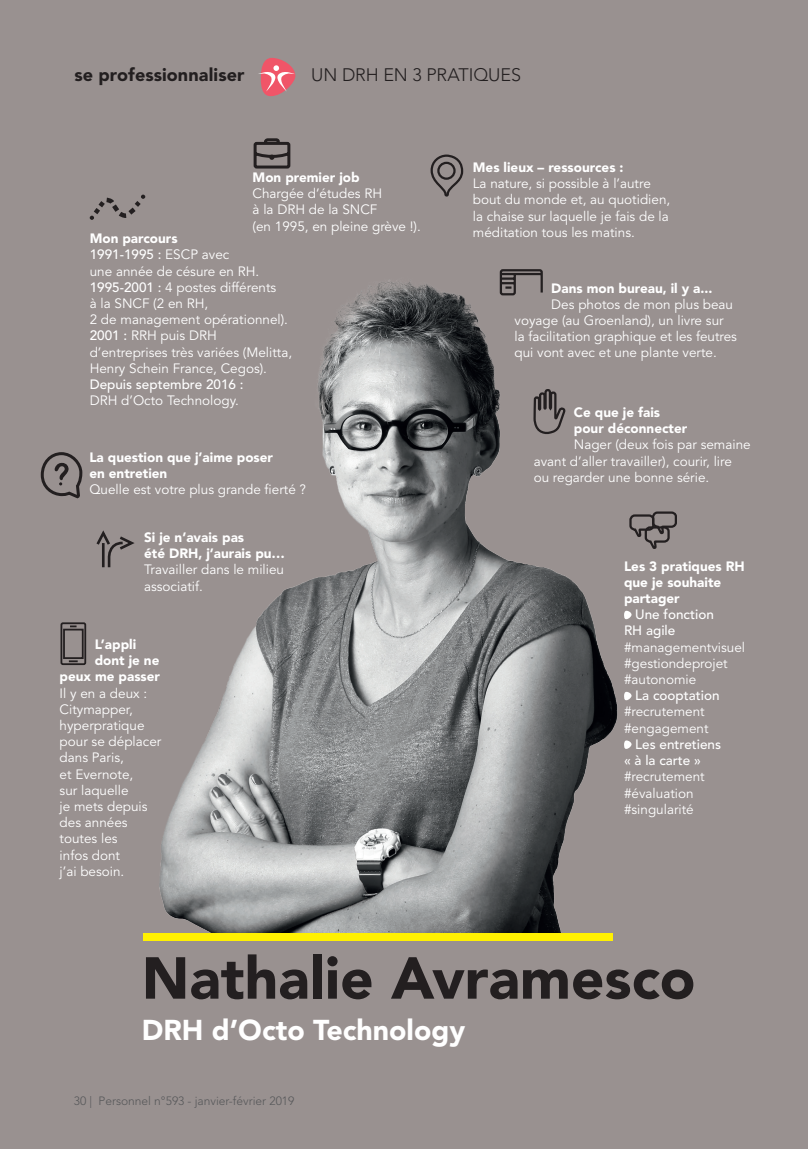
<style>
.page{position:relative;width:808px;height:1149px;background:#fff}
.page>*{position:absolute;margin:0;border:0;box-sizing:border-box;transform-origin:0 0}
.t1{font:900 58.5px "Avenir LT Std";color:#231f20}
.t2{font:900 28.5px "Avenir LT Std";color:#fff}
.t3{font:900 18px "Avenir LT Std";letter-spacing:.005em;color:#231f20}
.t4{font:300 18px "Avenir LT Std";letter-spacing:-.005em;color:#231f20}
.t5{font:13.5px/16.2px "Avenir LT Std";color:#fff}
.t6{font:900 13.5px/16.2px "Avenir LT Std";color:#fff}
.t7{font:500 13.5px/16.2px "Avenir LT Std";color:#fff}
.t8{font:300 12px "Avenir LT Std";color:#57585a}
.s1{font-weight:900}
.s2{font-weight:500}
</style>
<div class="page">
<div style="left:0;top:0;width:808px;height:1148px;background:#999190"></div>
<svg style="left:258px;top:58px;width:37px;height:38px"></svg>
<img style="left:143px;top:280px;width:489px;height:659px">
<div style="left:144px;top:932px;width:469px;height:8px;background:#fff101"></div>
<svg style="left:623px;top:610px;width:8px;height:9px"></svg>
<svg style="left:623px;top:691px;width:8px;height:9px"></svg>
<svg style="left:623px;top:740px;width:8px;height:8px"></svg>
<svg style="left:89px;top:194px;width:56px;height:26px"></svg>
<svg style="left:253px;top:138px;width:38px;height:31px"></svg>
<svg style="left:60px;top:622px;width:27px;height:43px"></svg>
<svg style="left:499px;top:269px;width:68px;height:166px"></svg>
<svg style="left:96px;top:530px;width:39px;height:38px"></svg>
<svg style="left:40px;top:452px;width:43px;height:46px"></svg>
<svg style="left:430px;top:154px;width:34px;height:43px"></svg>
<svg style="left:628px;top:510px;width:49px;height:40px"></svg>
<h3 class="t3" style="left:74px;top:64px;width:172px">se professionnaliser</h3>
<h3 class="t4" style="left:311px;top:65px;width:211px">UN DRH EN 3 PRATIQUES</h3>
<p class="t6" style="left:253px;top:169px;width:108px">Mon premier job</p>
<p class="t5" style="left:253px;top:186px;width:170px">Chargée d’études RH<br>à la DRH de la SNCF<br>(en 1995, en pleine grève !).</p>
<p class="t5" style="left:90px;top:231px;width:204px"><span class="s1">Mon parcours<br></span><span class="s2">1991-1995 :</span> ESCP avec<br>une année de césure en RH.<br><span class="s2">1995-2001 :</span> 4 postes différents<br>à la SNCF (2 en RH,<br>2 de management opérationnel).<br><span class="s2">2001 :</span> RRH puis DRH d’entreprises très variées (Melitta,<br>Henry Schein France, Cegos).</p>
<p class="t7" style="left:90px;top:376px;width:155px">Depuis septembre 2016 :</p>
<p class="t5" style="left:90px;top:393px;width:151px">DRH d’Octo Technology.</p>
<p class="t6" style="left:89px;top:449px;width:185px">La question que j’aime poser en entretien</p>
<p class="t5" style="left:89px;top:481px;width:218px">Quelle est votre plus grande fierté ?</p>
<p class="t6" style="left:144px;top:529px;width:142px">Si je n’avais pas<br>été DRH, j’aurais pu…</p>
<p class="t5" style="left:144px;top:562px;width:141px">Travailler dans le milieu associatif.</p>
<p class="t6" style="left:95px;top:635px;width:43px">L’appli</p>
<p class="t6" style="left:95px;top:652px;width:66px">dont je ne</p>
<p class="t6" style="left:60px;top:668px;width:102px">peux me passer</p>
<p class="t5" style="left:60px;top:685px;width:103px">Il y en a deux :<br>Citymapper, hyperpratique pour se déplacer dans Paris,<br>et Evernote,<br>sur laquelle<br>je mets depuis des années toutes les<br>infos dont<br>j’ai besoin.</p>
<p class="t6" style="left:473px;top:159px;width:152px">Mes lieux – ressources :</p>
<p class="t5" style="left:473px;top:176px;width:199px">La nature, si possible à l’autre bout du monde et, au quotidien, la chaise sur laquelle je fais de la méditation tous les matins.</p>
<p class="t6" style="left:551px;top:279px;width:163px">Dans mon bureau, il y a...</p>
<p class="t5" style="left:514px;top:296px;width:224px;text-indent:37px">Des photos de mon plus beau voyage (au Groenland), un livre sur la facilitation graphique et les feutres qui vont avec et une plante verte.</p>
<p class="t6" style="left:574px;top:404px;width:115px">Ce que je fais pour déconnecter</p>
<p class="t5" style="left:534px;top:437px;width:218px;text-indent:40px">Nager (deux fois par semaine avant d’aller travailler), courir, lire ou regarder une bonne série.</p>
<p class="t6" style="left:624px;top:557px;width:122px">Les 3 pratiques RH que je souhaite partager</p>
<p class="t7" style="left:624px;top:606px;width:91px;text-indent:11px">Une fonction<br>RH agile</p>
<p class="t5" style="left:624px;top:639px;width:123px">#managementvisuel #gestiondeprojet #autonomie</p>
<p class="t7" style="left:635px;top:687px;width:86px">La cooptation</p>
<p class="t5" style="left:624px;top:704px;width:86px">#recrutement #engagement</p>
<p class="t7" style="left:624px;top:736px;width:99px;text-indent:11px">Les entretiens « à la carte »</p>
<p class="t5" style="left:624px;top:768px;width:82px">#recrutement #évaluation #singularité</p>
<h1 class="t1" style="left:142px;top:942px;width:555px">Nathalie Avramesco</h1>
<h2 class="t2" style="left:142px;top:1012px;width:325px">DRH d’Octo Technology</h2>
<p class="t8" style="left:74px;top:1092px;width:222px">30 | Personnel n°593 - janvier-février 2019</p>
</div>
